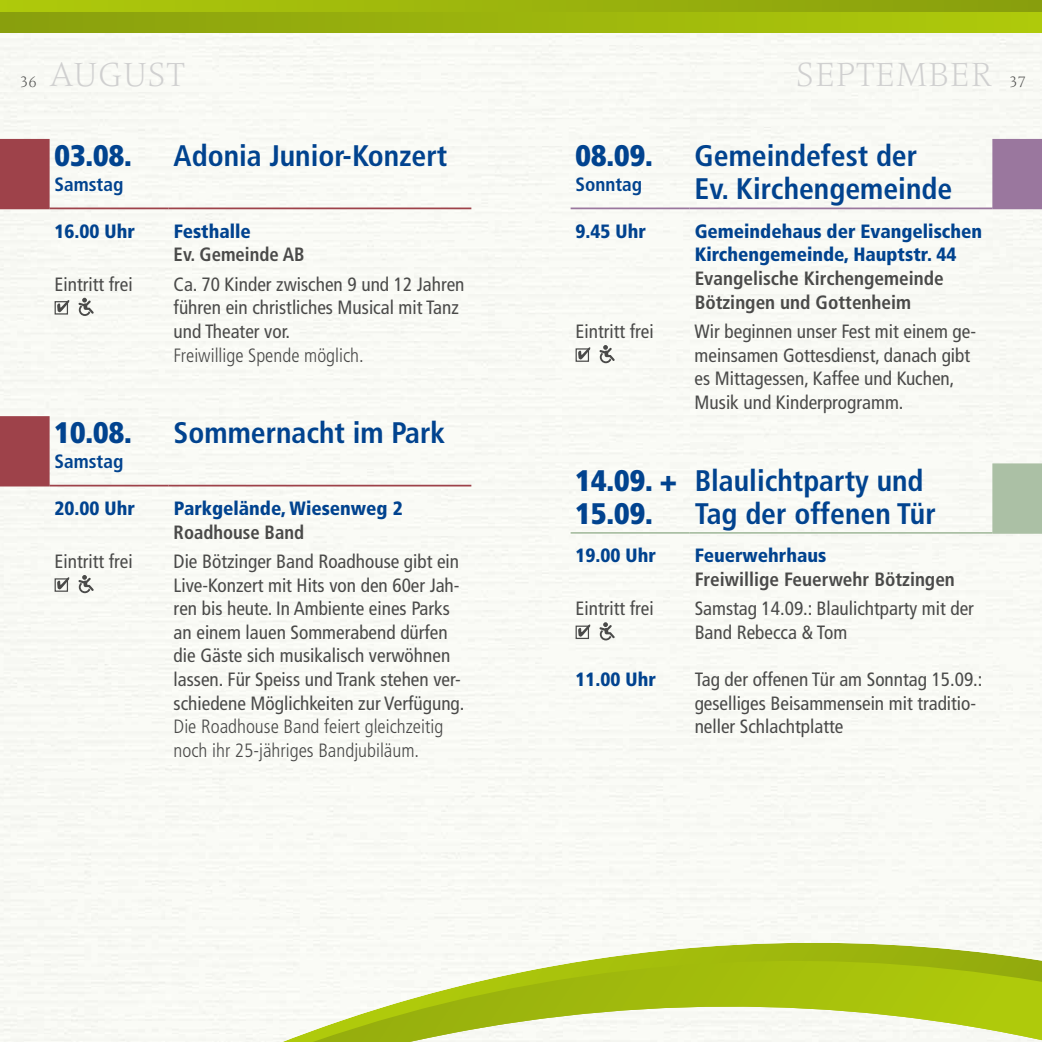
<style>
.page{position:relative;width:1042px;height:1042px;background:#fff}
.page>*{position:absolute;margin:0;border:0;box-sizing:border-box;transform-origin:0 0}
.t1{font:300 35px "Frutiger Serif LT Pro";letter-spacing:.015em;color:#d0d0d0}
.t2{font:700 condensed 29.75px/33.2px "Frutiger LT Std";color:#01438f}
.t3{font:900 condensed 29.75px/33.2px "Frutiger LT Std";color:#01438f}
.t4{font:condensed 19.25px/23.6px "Frutiger LT Std";color:#4a4a49}
.t5{font:900 condensed 19.25px/23.6px "Frutiger LT Std";color:#01438f}
.t6{font:700 condensed 19.25px/23.6px "Frutiger LT Std";color:#4a4a49}
.t7{font:300 condensed 19.25px/23.6px "Frutiger LT";color:#4a4a49}
.t8{font:700 condensed 19.25px "Frutiger LT Std";color:#01438f}
.t9{font:300 15.75px "Frutiger Serif LT Pro";color:#4a4a49}
</style>
<div class="page">
<div style="left:0;top:32px;width:1042px;height:1010px;background:#f9faf5"></div>
<div style="left:0;top:139px;width:50px;height:68px;background:#9e424a"></div>
<hr style="left:50px;top:207px;width:119px;height:2px;background:#9e424a">
<hr style="left:169px;top:207px;width:302px;height:2px;background:#9e424a">
<hr style="left:0;top:207px;width:50px;height:2px;background:#9e424a">
<svg style="left:57px;top:300px;width:12px;height:12px"></svg>
<div style="left:55px;top:301px;width:13px;height:13px;border:1px solid #4a4a49"></div>
<svg style="left:78px;top:298px;width:16px;height:18px"></svg>
<div style="left:0;top:416px;width:50px;height:69px;background:#9e424a"></div>
<hr style="left:50px;top:485px;width:119px;height:1px;background:#9e424a">
<hr style="left:169px;top:485px;width:302px;height:1px;background:#9e424a">
<hr style="left:0;top:485px;width:50px;height:1px;background:#9e424a">
<svg style="left:57px;top:577px;width:12px;height:12px"></svg>
<div style="left:55px;top:578px;width:13px;height:14px;border:1px solid #4a4a49"></div>
<svg style="left:78px;top:575px;width:16px;height:18px"></svg>
<div style="left:992px;top:139px;width:50px;height:68px;background:#9a779e"></div>
<hr style="left:570px;top:207px;width:120px;height:2px;background:#9a779e">
<hr style="left:690px;top:207px;width:302px;height:2px;background:#9a779e">
<hr style="left:992px;top:207px;width:50px;height:2px;background:#9a779e">
<svg style="left:578px;top:347px;width:12px;height:12px"></svg>
<div style="left:575px;top:348px;width:14px;height:14px;border:1px solid #4a4a49"></div>
<svg style="left:599px;top:345px;width:16px;height:18px"></svg>
<div style="left:992px;top:463px;width:50px;height:69px;background:#abc0a5"></div>
<hr style="left:570px;top:532px;width:120px;height:2px;background:#abc0a5">
<hr style="left:690px;top:532px;width:302px;height:2px;background:#abc0a5">
<hr style="left:992px;top:532px;width:50px;height:2px;background:#abc0a5">
<svg style="left:578px;top:624px;width:12px;height:13px"></svg>
<div style="left:575px;top:625px;width:14px;height:14px;border:1px solid #4a4a49"></div>
<svg style="left:599px;top:622px;width:16px;height:18px"></svg>
<svg style="left:0;top:0;width:1042px;height:12px;background:#9bb40c"></svg>
<div style="left:0;top:12px;width:1042px;height:20px;background:linear-gradient(to right,#899f0d,#afca0c)"></div>
<p class="t9" style="left:20px;top:72px;width:18px">36</p>
<h1 class="t1" style="left:50px;top:54px;width:137px">AUGUST</h1>
<h1 class="t1" style="left:796px;top:54px;width:198px">SEPTEMBER</h1>
<p class="t9" style="left:1009px;top:72px;width:18px">37</p>
<h2 class="t3" style="left:55px;top:139px;width:79px">03.08.</h2>
<p class="t8" style="left:55px;top:173px;width:70px">Samstag</p>
<h2 class="t2" style="left:174px;top:139px;width:275px">Adonia Junior-Konzert</h2>
<p class="t5" style="left:55px;top:219px;width:82px">16.00 Uhr</p>
<p class="t5" style="left:174px;top:219px;width:79px">Festhalle</p>
<p class="t6" style="left:174px;top:243px;width:132px">Ev. Gemeinde AB</p>
<p class="t4" style="left:55px;top:272px;width:80px">Eintritt frei</p>
<p class="t4" style="left:174px;top:272px;width:292px">Ca. 70 Kinder zwischen 9 und 12 Jahren führen ein christliches Musical mit Tanz und Theater vor.</p>
<p class="t7" style="left:174px;top:343px;width:192px">Freiwillige Spende möglich.</p>
<h2 class="t3" style="left:55px;top:416px;width:79px">10.08.</h2>
<p class="t8" style="left:55px;top:450px;width:70px">Samstag</p>
<h2 class="t2" style="left:174px;top:416px;width:273px">Sommernacht im Park</h2>
<p class="t5" style="left:55px;top:496px;width:82px">20.00 Uhr</p>
<p class="t5" style="left:174px;top:496px;width:230px">Parkgelände, Wiesenweg 2</p>
<p class="t6" style="left:174px;top:520px;width:132px">Roadhouse Band</p>
<p class="t4" style="left:55px;top:549px;width:80px">Eintritt frei</p>
<p class="t4" style="left:174px;top:549px;width:292px">Die Bötzinger Band Roadhouse gibt ein Live-Konzert mit Hits von den 60er Jah&shy;ren bis heute. In Ambiente eines Parks an einem lauen Sommerabend dürfen die Gäste sich musikalisch verwöhnen lassen. Für Speiss und Trank stehen ver&shy;schiedene Möglichkeiten zur Verfügung.</p>
<p class="t7" style="left:174px;top:715px;width:271px">Die Roadhouse Band feiert gleichzeitig noch ihr 25-jähriges Bandjubiläum.</p>
<h2 class="t3" style="left:575px;top:139px;width:79px">08.09.</h2>
<p class="t8" style="left:575px;top:173px;width:68px">Sonntag</p>
<h2 class="t2" style="left:694px;top:139px;width:259px">Gemeindefest der<br>Ev. Kirchengemeinde</h2>
<p class="t5" style="left:575px;top:219px;width:72px">9.45 Uhr</p>
<p class="t5" style="left:694px;top:219px;width:289px">Gemeindehaus der Evangelischen<br>Kirchengemeinde, Hauptstr. 44</p>
<p class="t6" style="left:694px;top:266px;width:251px">Evangelische Kirchengemeinde<br>Bötzingen und Gottenheim</p>
<p class="t4" style="left:575px;top:319px;width:80px">Eintritt frei</p>
<p class="t4" style="left:694px;top:320px;width:283px">Wir beginnen unser Fest mit einem ge&shy;meinsamen Gottesdienst, danach gibt es Mittagessen, Kaffee und Kuchen, Musik und Kinderprogramm.</p>
<h2 class="t3" style="left:575px;top:463px;width:103px">14.09. +<br>15.09.</h2>
<h2 class="t2" style="left:694px;top:464px;width:243px">Blaulichtparty und<br>Tag der offenen Tür</h2>
<p class="t5" style="left:575px;top:544px;width:82px">19.00 Uhr</p>
<p class="t5" style="left:694px;top:544px;width:133px">Feuerwehrhaus</p>
<p class="t6" style="left:694px;top:567px;width:262px">Freiwillige Feuerwehr Bötzingen</p>
<p class="t4" style="left:575px;top:597px;width:80px">Eintritt frei</p>
<p class="t4" style="left:694px;top:597px;width:281px">Samstag 14.09.: Blaulichtparty mit der<br>Band Rebecca &amp; Tom</p>
<p class="t4" style="left:694px;top:668px;width:289px">Tag der offenen Tür am Sonntag 15.09.: geselliges Beisammensein mit traditio&shy;neller Schlachtplatte</p>
<p class="t5" style="left:575px;top:667px;width:82px">11.00 Uhr</p>
</div>
